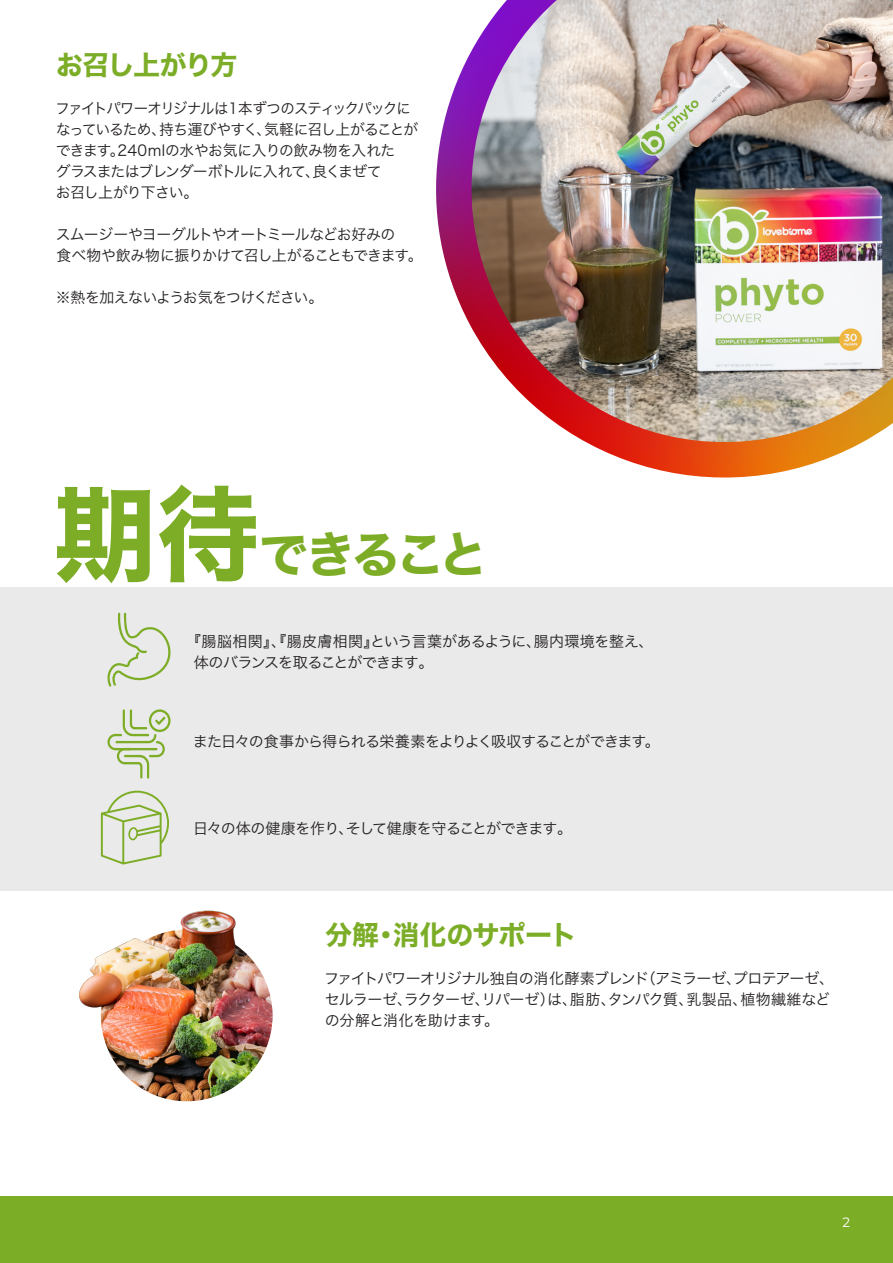
<style>
.page{position:relative;width:893px;height:1263px;background:#fff}
.page>*{position:absolute;margin:0;border:0;box-sizing:border-box;transform-origin:0 0}
.t1{font:49.5px "Hiragino Sans W7";letter-spacing:-.095em;color:#7dad26}
.t2{font:27px "Hiragino Sans W7";letter-spacing:-.015em;color:#7cad27}
.t3{font:27px "Hiragino Sans W7";letter-spacing:-.055em;color:#7cad27}
.t4{font:15px/21px "Hiragino Sans W3";letter-spacing:-.045em;color:#231f20}
.t5{font:15px/21px "Hiragino Sans W3";letter-spacing:-.045em;color:#231f20;scale:.96 1}
.t6{font:15px "Hiragino Sans W3";letter-spacing:-.065em;color:#231f20}
.t7{font:13.5px "Montserrat";color:#fff}
.s1{font-size:103.5px}
</style>
<div class="page">
<div style="left:0;top:1196px;width:893px;height:67px;background:#7cad27"></div>
<div style="left:0;top:587px;width:893px;height:303px;background:#eaeaea"></div>
<img style="left:436px;top:52px;width:427px;height:426px">
<img style="left:471px;top:0;width:422px;height:442px">
<img style="left:53px;top:890px;width:235px;height:212px">
<svg style="left:107px;top:613px;width:64px;height:74px"></svg>
<svg style="left:107px;top:709px;width:64px;height:69px"></svg>
<svg style="left:101px;top:791px;width:68px;height:73px"></svg>
<p class="t3" style="left:56px;top:44px;width:183px">お召し上がり方</p>
<p class="t5" style="left:55px;top:97px;width:379px">ファイトパワーオリジナルは1本ずつのスティックパックになっているため、持ち運びやすく、気軽に召し上がることができます。240mlの水やお気に入りの飲み物を入れた</p>
<p class="t6" style="left:56px;top:158px;width:327px">グラスまたはブレンダーボトルに入れて、良くまぜて</p>
<p class="t4" style="left:56px;top:181px;width:144px">お召し上がり下さい。</p>
<p class="t4" style="left:56px;top:223px;width:368px">スムージーやヨーグルトやオートミールなどお好みの<br>食べ物や飲み物に振りかけて召し上がることもできます。</p>
<p class="t4" style="left:56px;top:286px;width:269px">※熱を加えないようお気をつけください。</p>
<p class="t1" style="left:53px;top:516px;width:436px"><span class="s1">期待</span>できること</p>
<p class="t4" style="left:194px;top:630px;width:454px;text-indent:-8px">『腸脳相関』、『腸皮膚相関』という言葉があるように、腸内環境を整え､体のバランスを取ることができます｡</p>
<p class="t4" style="left:193px;top:730px;width:468px">また日々の食事から得られる栄養素をよりよく吸収することができます。</p>
<p class="t4" style="left:193px;top:817px;width:373px">日々の体の健康を作り、そして健康を守ることができます｡</p>
<p class="t2" style="left:325px;top:913px;width:253px">分解・消化のサポート</p>
<p class="t4" style="left:324px;top:966px;width:512px">ファイトパワーオリジナル独自の消化酵素ブレンド（アミラーゼ、プロテアーゼ、セルラーゼ、ラクターゼ、リパーゼ）は、脂肪、タンパク質、乳製品、植物繊維などの分解と消化を助けます。</p>
<p class="t7" style="left:842px;top:1212px;width:9px">2</p>
</div>
